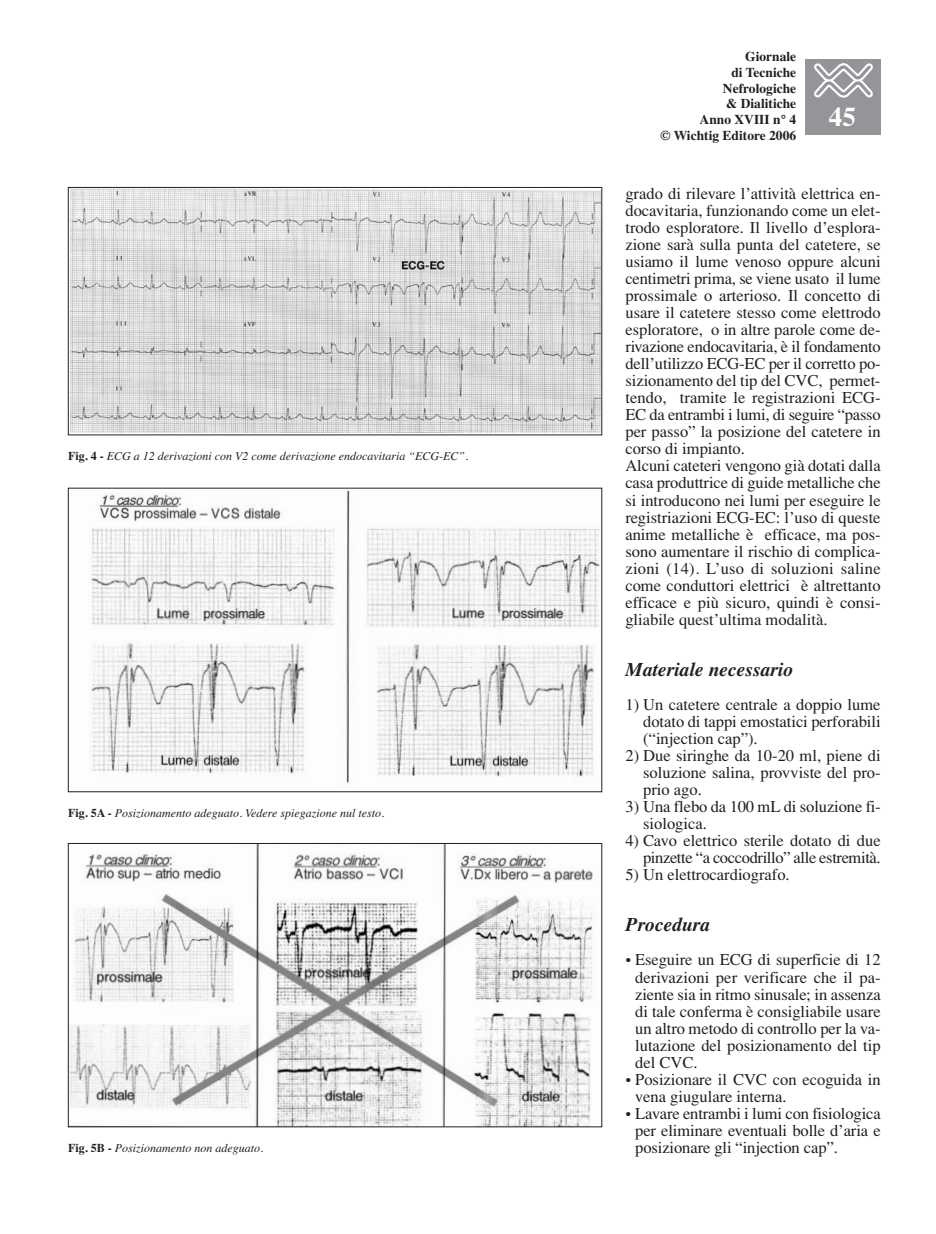
<style>
.page{position:relative;width:936px;height:1234px;background:#fff}
.page>*{position:absolute;margin:0;border:0;box-sizing:border-box;transform-origin:0 0}
.t1{font:700 27px "Times";color:#fff}
.t2{font:italic 700 19.5px "Times";color:#231f20}
.t3{font:16.5px/17.1px "Times";color:#231f20;text-align:justify}
.t4{font:16.5px/17.1px "Times";letter-spacing:-.02em;color:#231f20;text-align:right}
.t5{font:700 13.5px/15.8px "Times";color:#231f20;text-align:right}
.t6{font:12px "Times Italic TT";color:#231f20}
.s1{font-family:"Times Bold TT"}
.s2{font-style:italic}
</style>
<div class="page">
<div style="left:805px;top:60px;width:75px;height:75px;background:#939598"></div>
<svg style="left:814px;top:63px;width:59px;height:35px"></svg>
<img style="left:71px;top:189px;width:529px;height:243px">
<div style="left:68px;top:187px;width:534px;height:248px;border:1px solid #231f20"></div>
<img style="left:91px;top:490px;width:509px;height:293px">
<img style="left:70px;top:845px;width:523px;height:279px">
<div style="left:68px;top:843px;width:534px;height:283px;border:1px solid #231f20"></div>
<p class="t6" style="left:68px;top:452px;width:401px"><span class="s1">Fig. 4 -</span> ECG a 12 derivazioni con V2 come derivazione endocavitaria “ECG-EC”.</p>
<p class="t6" style="left:68px;top:808px;width:317px"><span class="s1">Fig. 5A -</span> Posizionamento adeguato. Vedere spiegazione nul testo.</p>
<p class="t6" style="left:68px;top:1143px;width:196px"><span class="s1">Fig. 5B -</span> Posizionamento non adeguato.</p>
<p class="t5" style="left:660px;top:50px;width:137px">Giornale<br>di Tecniche<br>Nefrologiche<br>&amp; Dialitiche<br>Anno XVIII n° 4<br>© Wichtig Editore 2006</p>
<h1 class="t1" style="left:828px;top:107px;width:28px">45</h1>
<p class="t3" style="left:625px;top:186px;width:257px;text-align:left">grado di rilevare l’attività elettrica en&shy;docavitaria, funzionando come un elet&shy;trodo esploratore. Il livello d’esplora&shy;zione sarà sulla punta del catetere, se usiamo il lume venoso oppure alcuni centimetri prima, se viene usato il lume prossimale o arterioso. Il concetto di usare il catetere stesso come elettrodo esploratore, o in altre parole come de&shy;rivazione endocavitaria, è il fondamento dell’utilizzo ECG-EC per il corretto po&shy;sizionamento del tip del CVC, permet&shy;tendo, tramite le registrazioni ECG-EC da entrambi i lumi, di seguire “passo per passo” la posizione del catetere in corso di impianto.<br>Alcuni cateteri vengono già dotati dalla casa produttrice di guide metalliche che si introducono nei lumi per eseguire le registriazioni ECG-EC: l’uso di queste anime metalliche è efficace, ma pos&shy;sono aumentare il rischio di complica&shy;zioni (14)<span class="s2">.</span> L’uso di soluzioni saline come conduttori elettrici è altrettanto efficace e più sicuro, quindi è consi&shy;gliabile quest’ultima modalità.</p>
<p class="t2" style="left:625px;top:662px;width:169px">Materiale necessario</p>
<p class="t3" style="left:643px;top:697px;width:239px;text-indent:-18px">1) Un catetere centrale a doppio lume dotato di tappi emostatici perforabili (“injection cap”).</p>
<p class="t3" style="left:643px;top:748px;width:239px;text-indent:-18px">2) Due siringhe da 10-20 ml, piene di soluzione salina, provviste del pro&shy;prio ago.</p>
<p class="t3" style="left:643px;top:799px;width:239px;text-indent:-18px">3) Una flebo da 100 mL di soluzione fi&shy;siologica.</p>
<p class="t4" style="left:625px;top:833px;width:257px">4) Cavo elettrico sterile dotato di due pinzette “a coccodrillo” alle estremità.</p>
<p class="t3" style="left:625px;top:867px;width:166px">5) Un elettrocardiografo.</p>
<p class="t2" style="left:625px;top:917px;width:86px">Procedura</p>
<p class="t3" style="left:635px;top:952px;width:247px;text-indent:-10px">• Eseguire un ECG di superficie di 12 derivazioni per verificare che il pa&shy;ziente sia in ritmo sinusale; in assenza di tale conferma è consigliabile usare un altro metodo di controllo per la va&shy;lutazione del posizionamento del tip del CVC.</p>
<p class="t3" style="left:635px;top:1071px;width:247px;text-indent:-10px">• Posizionare il CVC con ecoguida in vena giugulare interna.</p>
<p class="t3" style="left:635px;top:1105px;width:247px;text-indent:-10px">• Lavare entrambi i lumi con fisiologica per eliminare eventuali bolle d’aria e posizionare gli “injection cap”.</p>
</div>
